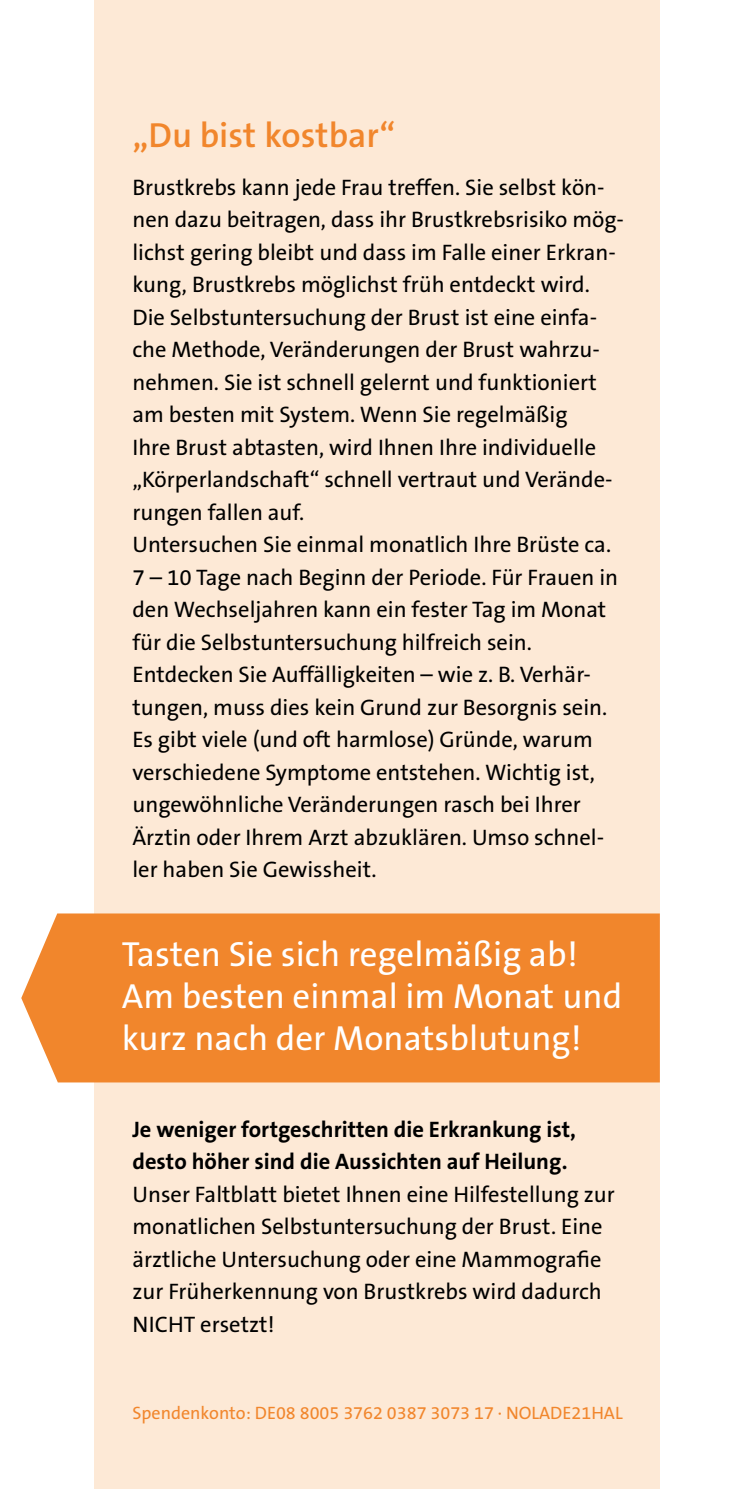
<style>
.page{position:relative;width:745px;height:1489px;background:#fff}
.page>*{position:absolute;margin:0;border:0;box-sizing:border-box;transform-origin:0 0}
.t1{font:35px/42px "The Sans B5 Plain";color:#fff}
.t2{font:600 35px "The Sans B6";color:#f1862c}
.t3{font:22.5px/32.5px "The Sans B5 Plain";color:#000}
.t4{font:700 22.5px/32.5px "The Sans B7";color:#000}
.t5{font:18px "The Sans B5 Plain";color:#f1862c}
</style>
<div class="page">
<div style="left:94px;top:0;width:565px;height:1488px;background:#fde9d6"></div>
<div style="left:21px;top:913px;width:638px;height:169px;background:#f1862c"></div>
<h1 class="t2" style="left:132px;top:117px;width:264px">„Du bist kostbar“</h1>
<p class="t3" style="left:132px;top:172px;width:493px">Brustkrebs kann jede Frau treffen. Sie selbst kön&shy;nen dazu beitragen, dass ihr Brustkrebsrisiko mög&shy;lichst gering bleibt und dass im Falle einer Erkran&shy;kung, Brustkrebs möglichst früh entdeckt wird.<br>Die Selbstuntersuchung der Brust ist eine einfa&shy;che Methode, Veränderungen der Brust wahrzu&shy;nehmen. Sie ist schnell gelernt und funktioniert am besten mit System. Wenn Sie regelmäßig<br>Ihre Brust abtasten, wird Ihnen Ihre individuelle „Körperlandschaft“ schnell vertraut und Verände&shy;rungen fallen auf.<br>Untersuchen Sie einmal monatlich Ihre Brüste ca.<br>7 – 10 Tage nach Beginn der Periode. Für Frauen in den Wechseljahren kann ein fester Tag im Monat für die Selbstuntersuchung hilfreich sein.<br>Entdecken Sie Auffälligkeiten – wie z. B. Verhär&shy;tungen, muss dies kein Grund zur Besorgnis sein.<br>Es gibt viele (und oft harmlose) Gründe, warum verschiedene Symptome entstehen. Wichtig ist, ungewöhnliche Veränderungen rasch bei Ihrer Ärztin oder Ihrem Arzt abzuklären. Umso schnel&shy;ler haben Sie Gewissheit.</p>
<h1 class="t1" style="left:122px;top:934px;width:501px">Tasten Sie sich regelmäßig ab!<br>Am besten einmal im Monat und kurz nach der Monatsblutung!</h1>
<p class="t4" style="left:132px;top:1113px;width:445px">Je weniger fortgeschritten die Erkrankung ist, desto höher sind die Aussichten auf Heilung.</p>
<p class="t3" style="left:132px;top:1178px;width:483px">Unser Faltblatt bietet Ihnen eine Hilfestellung zur monatlichen Selbstuntersuchung der Brust. Eine ärztliche Untersuchung oder eine Mammografie zur Früherkennung von Brustkrebs wird dadurch NICHT ersetzt!</p>
<p class="t5" style="left:132px;top:1402px;width:491px">Spendenkonto: DE08 8005 3762 0387 3073 17 · NOLADE21HAL</p>
</div>
